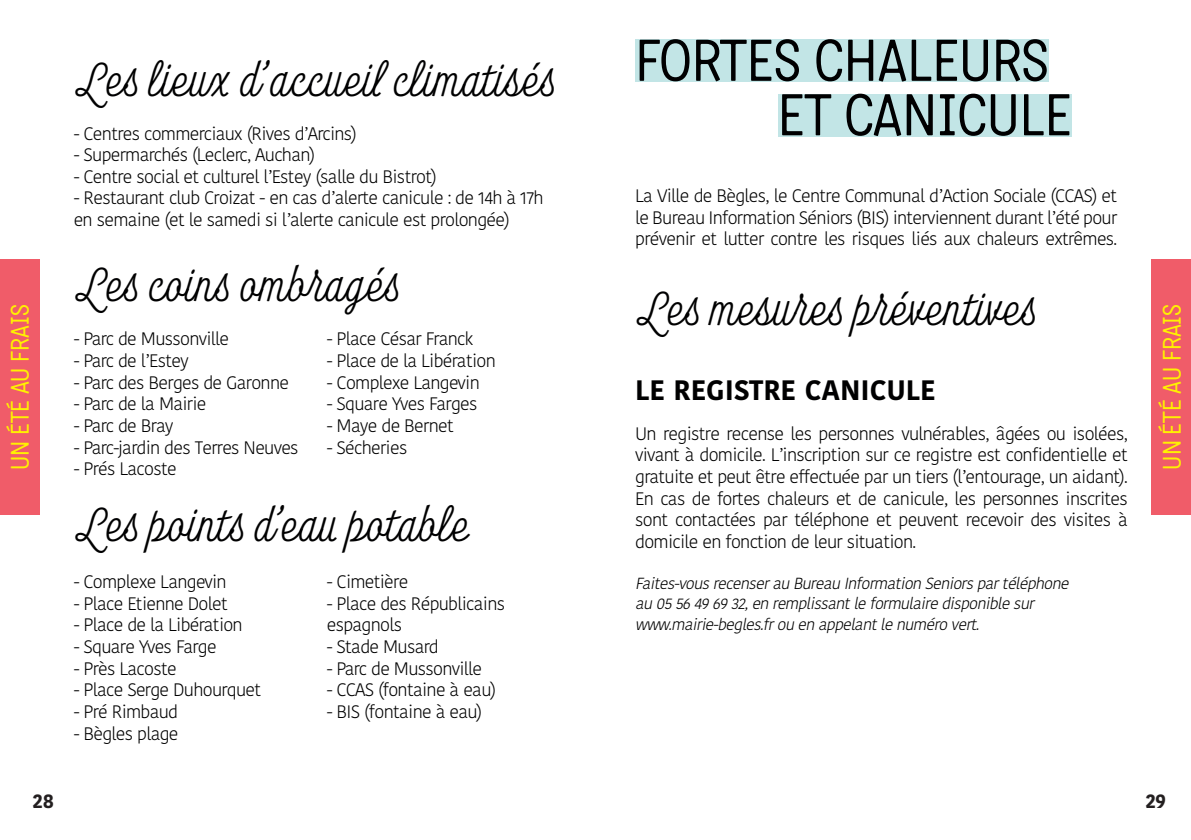
<style>
.page{position:relative;width:1191px;height:840px;background:#fff}
.page>*{position:absolute;margin:0;border:0;box-sizing:border-box;transform-origin:0 0}
.t1{font:56.8px "Katarine";color:#000001}
.t2{font:300 48px "Look Script";color:#000001}
.t3{font:700 28px "Kohinoor Telugu";color:#000001}
.t4{font:24.6px "Katarine";color:#fff101}
.t5{font:700 20px "Kohinoor Telugu";color:#231f20}
.t6{font:300 18px/21.6px "Kohinoor Telugu";letter-spacing:-.04em;color:#000001}
.t7{font:italic 300 16px/20px "Kohinoor Telugu";color:#000001}
</style>
<div class="page">
<div style="left:635px;top:40px;width:414px;height:42px;background:#c2e5e6"></div>
<div style="left:777px;top:94px;width:294px;height:43px;background:#c2e5e6"></div>
<div style="left:0;top:259px;width:40px;height:255px;background:#f05c69"></div>
<div style="left:1151px;top:259px;width:40px;height:255px;background:#f05c69"></div>
<h2 class="t2" style="left:74px;top:49px;width:484px">Les lieux d’accueil climatisés</h2>
<p class="t6" style="left:74px;top:122px;width:285px">- Centres commerciaux (Rives d’Arcins)</p>
<p class="t6" style="left:74px;top:144px;width:243px">- Supermarchés (Leclerc, Auchan)</p>
<p class="t6" style="left:74px;top:166px;width:365px">- Centre social et culturel l’Estey (salle du Bistrot)</p>
<p class="t6" style="left:74px;top:187px;width:471px">- Restaurant club Croizat - en cas d’alerte canicule : de 14h à 17h en semaine (et le samedi si l’alerte canicule est prolongée)</p>
<h1 class="t1" style="left:635px;top:29px;width:415px">FORTES CHALEURS</h1>
<h1 class="t1" style="left:777px;top:83px;width:295px">ET CANICULE</h1>
<p class="t6" style="left:635px;top:185px;width:483px;text-align:justify">La Ville de Bègles, le Centre Communal d’Action Sociale (CCAS) et le Bureau Information Séniors (BIS) interviennent durant l’été pour prévenir et lutter contre les risques liés aux chaleurs extrêmes.</p>
<h2 class="t2" style="left:74px;top:254px;width:328px">Les coins ombragés</h2>
<h2 class="t2" style="left:635px;top:278px;width:403px">Les mesures préventives</h2>
<h3 class="t4" style="left:6px;top:470px;width:167px;rotate:-90deg">UN ÉTÉ AU FRAIS</h3>
<h3 class="t4" style="left:1158px;top:469px;width:167px;rotate:-90deg">UN ÉTÉ AU FRAIS</h3>
<p class="t6" style="left:327px;top:328px;width:148px">- Place César Franck</p>
<p class="t6" style="left:327px;top:350px;width:171px">- Place de la Libération</p>
<p class="t6" style="left:327px;top:371px;width:155px">- Complexe Langevin</p>
<p class="t6" style="left:327px;top:393px;width:152px">- Square Yves Farges</p>
<p class="t6" style="left:327px;top:414px;width:128px">- Maye de Bernet</p>
<p class="t6" style="left:327px;top:436px;width:82px">- Sécheries</p>
<p class="t6" style="left:74px;top:328px;width:157px">- Parc de Mussonville</p>
<p class="t6" style="left:74px;top:350px;width:117px">- Parc de l’Estey</p>
<p class="t6" style="left:74px;top:371px;width:217px">- Parc des Berges de Garonne</p>
<p class="t6" style="left:74px;top:393px;width:134px">- Parc de la Mairie</p>
<p class="t6" style="left:74px;top:414px;width:101px">- Parc de Bray</p>
<p class="t6" style="left:74px;top:436px;width:226px">- Parc-jardin des Terres Neuves</p>
<p class="t6" style="left:74px;top:458px;width:105px">- Prés Lacoste</p>
<h3 class="t3" style="left:635px;top:374px;width:302px">LE REGISTRE CANICULE</h3>
<p class="t6" style="left:635px;top:422px;width:494px;text-align:justify">Un registre recense les personnes vulnérables, âgées ou isolées, vivant à domicile. L’inscription sur ce registre est confidentielle et gratuite et peut être effectuée par un tiers (l’entourage, un aidant).<br>En cas de fortes chaleurs et de canicule, les personnes inscrites sont contactées par téléphone et peuvent recevoir des visites à domicile en fonction de leur situation.</p>
<p class="t7" style="left:635px;top:573px;width:440px">Faites-vousrecenserauBureauInformationSeniorspartéléphone au0556496932,enremplissantleformulairedisponiblesur www.mairie-begles.frouenappelantlenumérovert.</p>
<h2 class="t2" style="left:74px;top:494px;width:398px">Les points d’eau potable</h2>
<p class="t6" style="left:327px;top:571px;width:83px">- Cimetière</p>
<p class="t6" style="left:327px;top:592px;width:180px">- Place des Républicains espagnols</p>
<p class="t6" style="left:327px;top:635px;width:114px">- Stade Musard</p>
<p class="t6" style="left:327px;top:657px;width:157px">- Parc de Mussonville</p>
<p class="t6" style="left:327px;top:679px;width:171px">- CCAS (fontaine à eau)</p>
<p class="t6" style="left:327px;top:700px;width:157px">- BIS (fontaine à eau)</p>
<p class="t6" style="left:74px;top:571px;width:155px">- Complexe Langevin</p>
<p class="t6" style="left:74px;top:592px;width:155px">- Place Etienne Dolet</p>
<p class="t6" style="left:74px;top:614px;width:171px">- Place de la Libération</p>
<p class="t6" style="left:74px;top:635px;width:144px">- Square Yves Farge</p>
<p class="t6" style="left:74px;top:657px;width:105px">- Près Lacoste</p>
<p class="t6" style="left:74px;top:679px;width:189px">- Place Serge Duhourquet</p>
<p class="t6" style="left:74px;top:700px;width:106px">- Pré Rimbaud</p>
<p class="t6" style="left:74px;top:722px;width:106px">- Bègles plage</p>
<p class="t5" style="left:33px;top:788px;width:23px">28</p>
<p class="t5" style="left:1145px;top:788px;width:22px">29</p>
</div>
